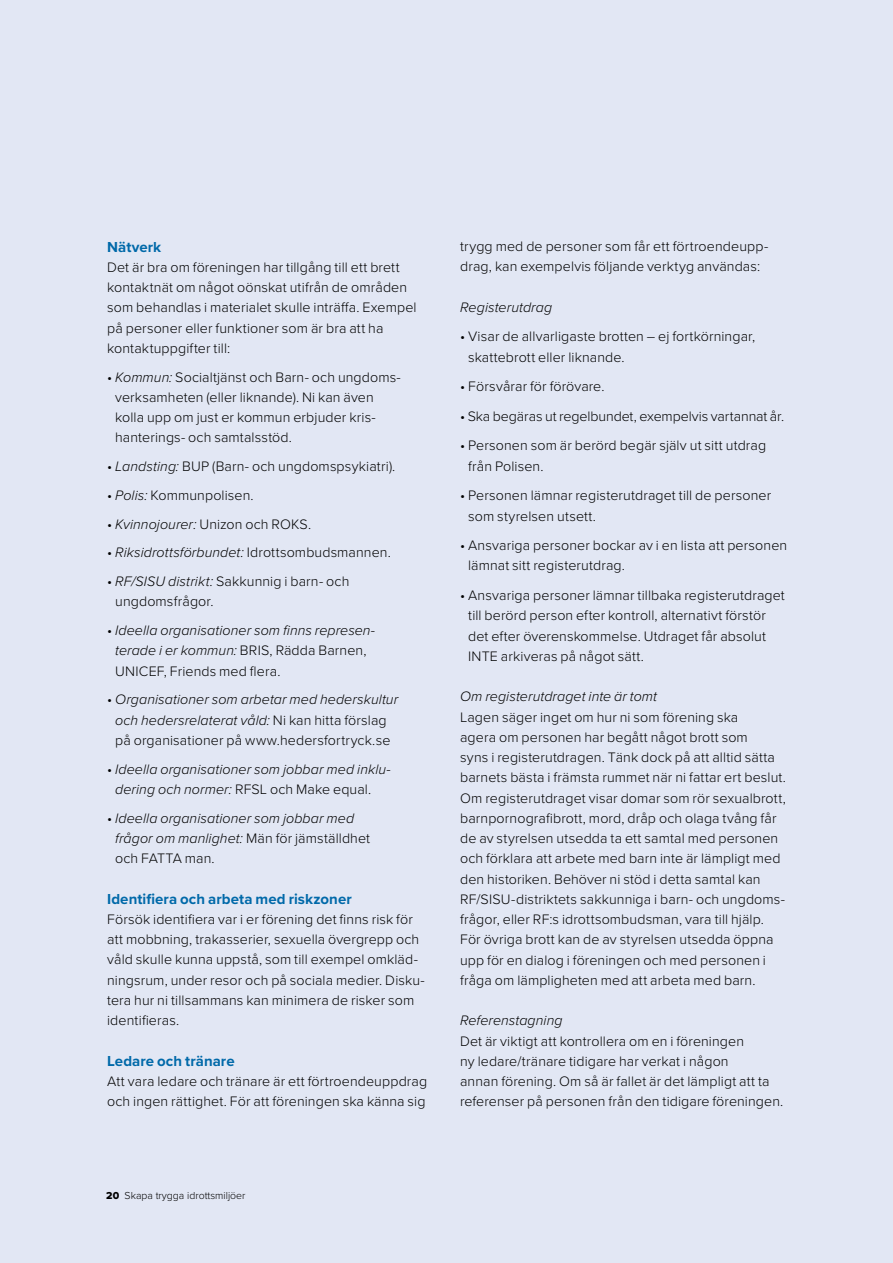
<style>
.page{position:relative;width:893px;height:1263px;background:#e2e7f4}
.page>*{position:absolute;margin:0;border:0;box-sizing:border-box;transform-origin:0 0}
.t1{font:700 15px "Proxima Nova";letter-spacing:.005em;color:#0069a9}
.t2{font:300 14.25px/20.2px "Proxima Nova";letter-spacing:.005em;color:#000}
.t3{font:italic 300 14.25px/20.2px "Proxima Nova";letter-spacing:.005em;color:#000}
.t4{font:300 10.5px "Proxima Nova";color:#000}
.s1{font-style:italic}
.s2{font-style:normal}
.s3{font-family:"Proxima Nova Extrabld";font-weight:400}
</style>
<div class="page">
<p class="t1" style="left:107px;top:235px;width:56px">Nätverk</p>
<p class="t2" style="left:107px;top:256px;width:311px">Det är bra om föreningen har tillgång till ett brett kontaktnät om något oönskat utifrån de områden som behandlas i materialet skulle inträffa. Exempel på personer eller funktioner som är bra att ha kontaktuppgifter till:</p>
<p class="t2" style="left:115px;top:366px;width:287px;text-indent:-8px">• <span class="s1">Kommun:</span> Socialtjänst och Barn- och ungdoms&shy;verksamheten (eller liknande). Ni kan även kolla upp om just er kommun erbjuder kris&shy;hanterings- och samtalsstöd.</p>
<p class="t2" style="left:107px;top:455px;width:290px">• <span class="s1">Landsting:</span> BUP (Barn- och ungdomspsykiatri).</p>
<p class="t2" style="left:107px;top:484px;width:148px">• <span class="s1">Polis:</span> Kommunpolisen.</p>
<p class="t2" style="left:107px;top:513px;width:206px">• <span class="s1">Kvinnojourer:</span> Unizon och ROKS.</p>
<p class="t2" style="left:107px;top:542px;width:285px">• <span class="s1">Riksidrottsförbundet:</span> Idrottsombudsmannen.</p>
<p class="t2" style="left:115px;top:570px;width:236px;text-indent:-8px">• <span class="s1">RF/SISU distrikt:</span> Sakkunnig i barn- och ungdomsfrågor.</p>
<p class="t3" style="left:115px;top:619px;width:261px;text-indent:-8px"><span class="s2">•</span> Ideella organisationer som finns represen&shy;terade i er kommun: <span class="s2">BRIS, Rädda Barnen,<br>UNICEF, Friends med flera.</span></p>
<p class="t3" style="left:107px;top:689px;width:293px;text-align:center"><span class="s2">•</span> Organisationer som arbetar med hederskultur och hedersrelaterat våld: <span class="s2">Ni kan hitta förslag<br>på organisationer på www.hedersfortryck.se</span></p>
<p class="t3" style="left:115px;top:758px;width:277px;text-indent:-8px"><span class="s2">•</span> Ideella organisationer som jobbar med inklu&shy;dering och normer: <span class="s2">RFSL och Make equal.</span></p>
<p class="t3" style="left:115px;top:807px;width:256px;text-indent:-8px"><span class="s2">•</span> Ideella organisationer som jobbar med frågor om manlighet: <span class="s2">Män för jämställdhet och FATTA man.</span></p>
<p class="t1" style="left:107px;top:887px;width:246px">Identifiera och arbeta med riskzoner</p>
<p class="t2" style="left:107px;top:908px;width:319px">Försök identifiera var i er förening det finns risk för att mobbning, trakasserier, sexuella övergrepp och våld skulle kunna uppstå, som till exempel omkläd&shy;ningsrum, under resor och på sociala medier. Disku&shy;tera hur ni tillsammans kan minimera de risker som identifieras.</p>
<p class="t1" style="left:107px;top:1049px;width:129px">Ledare och tränare</p>
<p class="t2" style="left:107px;top:1070px;width:322px">Att vara ledare och tränare är ett förtroendeuppdrag och ingen rättighet. För att föreningen ska känna sig</p>
<p class="t4" style="left:106px;top:1188px;width:141px"><span class="s3">20</span> Skapa trygga idrottsmiljöer</p>
<p class="t2" style="left:460px;top:235px;width:310px">trygg med de personer som får ett förtroendeupp&shy;drag, kan exempelvis följande verktyg användas:</p>
<p class="t3" style="left:460px;top:296px;width:94px">Registerutdrag</p>
<p class="t2" style="left:468px;top:326px;width:289px;text-indent:-8px">• Visar de allvarligaste brotten – ej fortkörningar, skattebrott eller liknande.</p>
<p class="t2" style="left:460px;top:376px;width:146px">• Försvårar för förövare.</p>
<p class="t2" style="left:460px;top:405px;width:326px">• Ska begäras ut regelbundet, exempelvis vartannat år.</p>
<p class="t2" style="left:468px;top:435px;width:300px;text-indent:-8px">• Personen som är berörd begär själv ut sitt utdrag från Polisen.</p>
<p class="t2" style="left:468px;top:485px;width:305px;text-indent:-8px">• Personen lämnar registerutdraget till de personer som styrelsen utsett.</p>
<p class="t2" style="left:468px;top:534px;width:321px;text-indent:-8px">• Ansvariga personer bockar av i en lista att personen lämnat sitt registerutdrag.</p>
<p class="t2" style="left:468px;top:584px;width:318px;text-indent:-8px">• Ansvariga personer lämnar tillbaka registerutdraget till berörd person efter kontroll, alternativt förstör det efter överenskommelse. Utdraget får absolut INTE arkiveras på något sätt.</p>
<p class="t3" style="left:460px;top:686px;width:199px">Om registerutdraget inte är tomt</p>
<p class="t2" style="left:460px;top:706px;width:327px">Lagen säger inget om hur ni som förening ska<br>agera om personen har begått något brott som<br>syns i registerutdragen. Tänk dock på att alltid sätta barnets bästa i främsta rummet när ni fattar ert beslut.<br>Om registerutdraget visar domar som rör sexualbrott, barnpornografibrott, mord, dråp och olaga tvång får de av styrelsen utsedda ta ett samtal med personen och förklara att arbete med barn inte är lämpligt med den historiken. Behöver ni stöd i detta samtal kan RF/SISU-distriktets sakkunniga i barn- och ungdoms&shy;frågor, eller RF:s idrottsombudsman, vara till hjälp.<br>För övriga brott kan de av styrelsen utsedda öppna upp för en dialog i föreningen och med personen i fråga om lämpligheten med att arbeta med barn.</p>
<p class="t3" style="left:460px;top:1010px;width:104px">Referenstagning</p>
<p class="t2" style="left:460px;top:1030px;width:325px">Det är viktigt att kontrollera om en i föreningen<br>ny ledare/tränare tidigare har verkat i någon<br>annan förening. Om så är fallet är det lämpligt att ta referenser på personen från den tidigare föreningen.</p>
</div>
